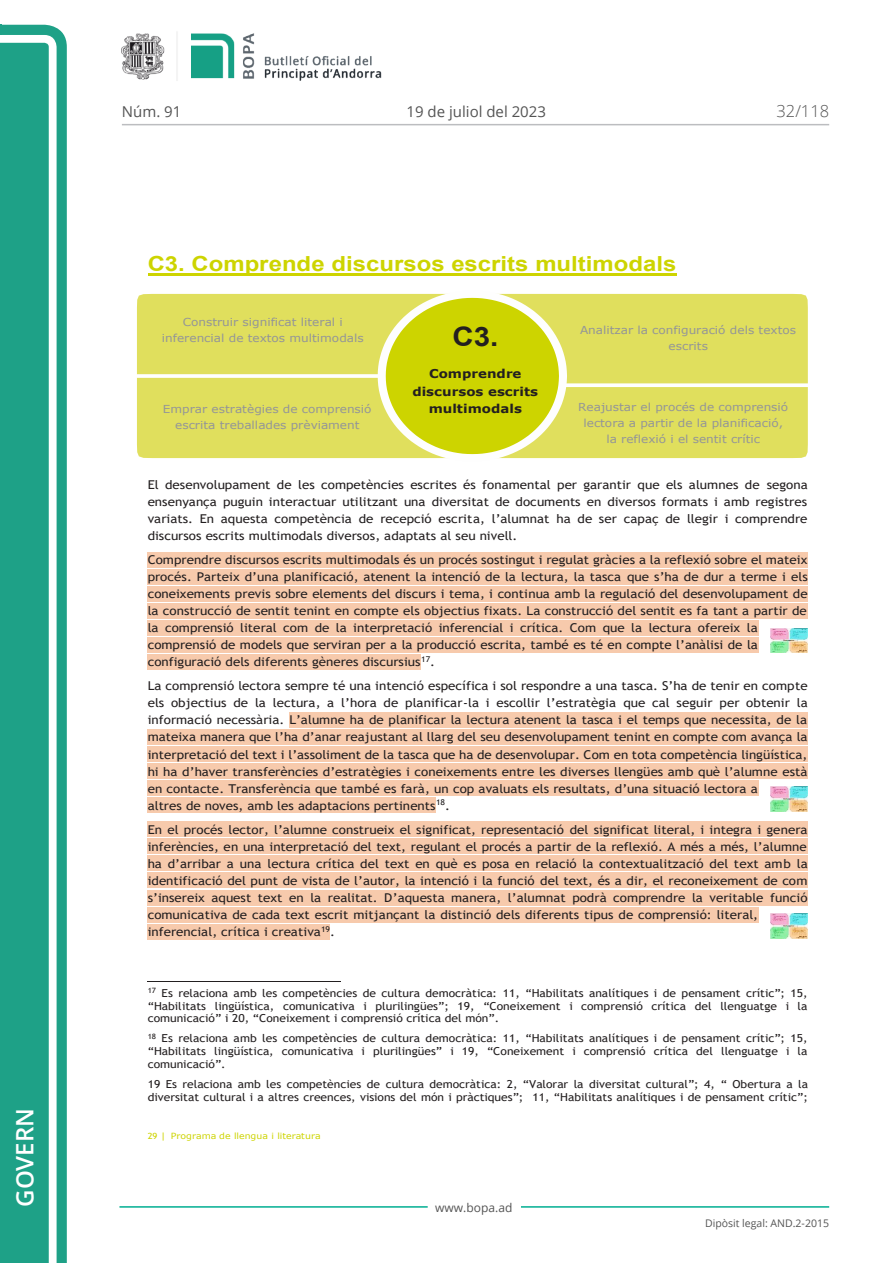
<style>
.page{position:relative;width:893px;height:1263px;background:#fff}
.page>*{position:absolute;margin:0;border:0;box-sizing:border-box;transform-origin:0 0}
.t1{font:700 26.85px "Arial";color:#231f20;scale:1.1 1}
.t2{font:600 24px "Open Sans";color:#fff}
.t3{font:700 20.85px "Arial";color:#cdd400;scale:1.15 1}
.t4{font:300 16.5px "Open Sans";color:#545454}
.t5{font:15px "Open Sans";color:#545454}
.t6{font:12.15px/17px "Trebuchet MS";color:#231f20;scale:1.1 1}
.t7{font:700 12.15px/17.7px "Verdana";color:#231f20;text-align:center;scale:1.1 1}
.t8{font:12px "Open Sans";color:#545454}
.t9{font:10.95px/12.8px "Trebuchet MS";color:#231f20;text-align:justify;scale:1.1 1}
.t10{font:10.95px/16px "Verdana";color:#939598;text-align:center;scale:1.1 1}
.t11{font:10.5px "Open Sans";color:#545454}
.t12{font:8.55px "Verdana";color:#cdd400;scale:1.1 1}
.s1{font-family:"Trebuchet MS"}
</style>
<div class="page">
<svg style="left:0;top:25px;width:67px;height:1238px;fill:#1ea187"></svg>
<div style="left:0;top:43px;width:49px;height:1220px;background:#1ea187"></div>
<img style="left:122px;top:32px;width:260px;height:49px">
<hr style="left:119px;top:1206px;width:309px;height:2px;background:#00ae91">
<hr style="left:521px;top:1206px;width:308px;height:2px;background:#00ae91">
<hr style="left:122px;top:124px;width:707px;height:1px;background:#bcbdc0">
<div style="left:137px;top:294px;width:671px;height:164px;background:#e0df5d"></div>
<svg style="left:374px;top:293px;width:197px;height:166px;background:#d7db35"></svg>
<svg style="left:137px;top:374px;width:241px;height:4px"></svg>
<hr style="left:148px;top:274px;width:387px;height:2px;background:#cdd400">
<hr style="left:535px;top:274px;width:142px;height:2px;background:#cdd400">
<div style="left:148px;top:552px;width:660px;height:15px;background:#f7caac"></div>
<div style="left:148px;top:569px;width:660px;height:15px;background:#f7caac"></div>
<div style="left:148px;top:586px;width:660px;height:16px;background:#f7caac"></div>
<div style="left:148px;top:603px;width:660px;height:15px;background:#f7caac"></div>
<div style="left:148px;top:620px;width:611px;height:15px;background:#f7caac"></div>
<div style="left:148px;top:637px;width:611px;height:15px;background:#f7caac"></div>
<div style="left:148px;top:654px;width:273px;height:15px;background:#f7caac"></div>
<div style="left:289px;top:712px;width:519px;height:16px;background:#f7caac"></div>
<div style="left:148px;top:729px;width:660px;height:16px;background:#f7caac"></div>
<div style="left:148px;top:746px;width:660px;height:16px;background:#f7caac"></div>
<div style="left:148px;top:763px;width:660px;height:16px;background:#f7caac"></div>
<div style="left:148px;top:780px;width:611px;height:16px;background:#f7caac"></div>
<div style="left:148px;top:797px;width:288px;height:16px;background:#f7caac"></div>
<div style="left:148px;top:822px;width:660px;height:15px;background:#f7caac"></div>
<div style="left:148px;top:839px;width:660px;height:15px;background:#f7caac"></div>
<div style="left:148px;top:856px;width:660px;height:15px;background:#f7caac"></div>
<div style="left:148px;top:873px;width:660px;height:15px;background:#f7caac"></div>
<div style="left:148px;top:890px;width:660px;height:15px;background:#f7caac"></div>
<div style="left:148px;top:907px;width:611px;height:15px;background:#f7caac"></div>
<div style="left:148px;top:924px;width:182px;height:15px;background:#f7caac"></div>
<hr style="left:148px;top:981px;width:193px;height:1px;background:#231f20">
<svg style="left:564px;top:383px;width:244px;height:4px"></svg>
<img style="left:771px;top:628px;width:37px;height:25px">
<img style="left:771px;top:786px;width:37px;height:25px">
<img style="left:771px;top:913px;width:37px;height:25px">
<h2 class="t2" style="left:8px;top:1207px;width:100px;rotate:-90deg">Govern</h2>
<p class="t5" style="left:122px;top:102px;width:61px">Núm. 91</p>
<p class="t5" style="left:406px;top:102px;width:141px">19 de juliol del 2023</p>
<p class="t3" style="left:148px;top:249px;width:461px">C3. Comprende discursos escrits multimodals</p>
<h3 class="t4" style="left:776px;top:100px;width:54px">32/118</h3>
<p class="t10" style="left:162px;top:314px;width:185px">Construir significat literal i inferencial de textos multimodals</p>
<p class="t10" style="left:580px;top:322px;width:198px">Analitzar la configuració dels textos escrits</p>
<p class="t1" style="left:452px;top:318px;width:43px">C3.</p>
<p class="t7" style="left:412px;top:364px;width:116px">Comprendre discursos escrits</p>
<p class="t10" style="left:163px;top:401px;width:191px">Emprar estratègies de comprensió</p>
<p class="t7" style="left:429px;top:400px;width:86px">multimodals</p>
<p class="t10" style="left:175px;top:416px;width:169px">escrita treballades prèviament</p>
<p class="t10" style="left:578px;top:399px;width:192px">Reajustar el procés de comprensió lectora a partir de la planificació, la reflexió i el sentit crític</p>
<p class="t6" style="left:148px;top:476px;width:601px;text-align:justify">El desenvolupament de les competències escrites és fonamental per garantir que els alumnes de segona ensenyança puguin interactuar utilitzant una diversitat de documents en diversos formats i amb registres variats. En aquesta competència de recepció escrita, l’alumnat ha de ser capaç de llegir i comprendre discursos escrits multimodals diversos, adaptats al seu nivell.</p>
<p class="t6" style="left:148px;top:551px;width:602px">Comprendre discursos escrits multimodals és un procés sostingut i regulat gràcies a la reflexió sobre el mateix procés. Parteix d’una planificació, atenent la intenció de la lectura, la tasca que s’ha de dur a terme i els coneixements previs sobre elements del discurs i tema, i continua amb la regulació del desenvolupament de la construcció de sentit tenint en compte els objectius fixats. La construcció del sentit es fa tant a partir de la comprensió literal com de la interpretació inferencial i crítica. Com que la lectura ofereix la comprensió de models que serviran per a la producció escrita, també es té en compte l’anàlisi de la configuració dels diferents gèneres discursius<sup>17</sup>.</p>
<p class="t6" style="left:148px;top:678px;width:602px">La comprensió lectora sempre té una intenció específica i sol respondre a una tasca. S’ha de tenir en compte els objectius de la lectura, a l’hora de planificar-la i escollir l’estratègia que cal seguir per obtenir la informació necessària. L’alumne ha de planificar la lectura atenent la tasca i el temps que necessita, de la mateixa manera que l’ha d’anar reajustant al llarg del seu desenvolupament tenint en compte com avança la interpretació del text i l’assoliment de la tasca que ha de desenvolupar. Com en tota competència lingüística, hi ha d’haver transferències d’estratègies i coneixements entre les diverses llengües amb què l’alumne està en contacte. Transferència que també es farà, un cop avaluats els resultats, d’una situació lectora a<br>altres de noves, amb les adaptacions pertinents<sup>18</sup>.</p>
<p class="t6" style="left:148px;top:821px;width:601px">En el procés lector, l’alumne construeix el significat, representació del significat literal, i integra i genera inferències, en una interpretació del text, regulant el procés a partir de la reflexió. A més a més, l’alumne ha d’arribar a una lectura crítica del text en què es posa en relació la contextualització del text amb la identificació del punt de vista de l’autor, la intenció i la funció del text, és a dir, el reconeixement de com s’insereix aquest text en la realitat. D’aquesta manera, l’alumnat podrà comprendre la veritable funció comunicativa de cada text escrit mitjançant la distinció dels diferents tipus de comprensió: literal, inferencial, crítica i creativa<sup>19</sup>.</p>
<p class="t9" style="left:148px;top:986px;width:601px"><sup>17</sup> Es relaciona amb les competències de cultura democràtica: 11, “Habilitats analítiques i de pensament crític”; 15, “Habilitats lingüística, comunicativa i plurilingües”; 19, “Coneixement i comprensió crítica del llenguatge i la comunicació” i 20, “Coneixement i comprensió crítica del món”.</p>
<p class="t9" style="left:148px;top:1032px;width:601px"><sup>18</sup> Es relaciona amb les competències de cultura democràtica: 11, “Habilitats analítiques i de pensament crític”; 15, “Habilitats lingüística, comunicativa i plurilingües” i 19, “Coneixement i comprensió crítica del llenguatge i la comunicació”.</p>
<p class="t9" style="left:148px;top:1078px;width:602px">19 Es relaciona amb les competències de cultura democràtica: 2, “Valorar la diversitat cultural”; 4, “ Obertura a la diversitat cultural i a altres creences, visions del món i pràctiques”; 11, “Habilitats analítiques i de pensament crític”;</p>
<p class="t12" style="left:148px;top:1130px;width:159px"><span class="s1">29</span> | Programa de llengua i literatura</p>
<p class="t8" style="left:435px;top:1199px;width:79px">www.bopa.ad</p>
<p class="t11" style="left:705px;top:1216px;width:125px">Dipòsit legal: AND.2-2015</p>
</div>
